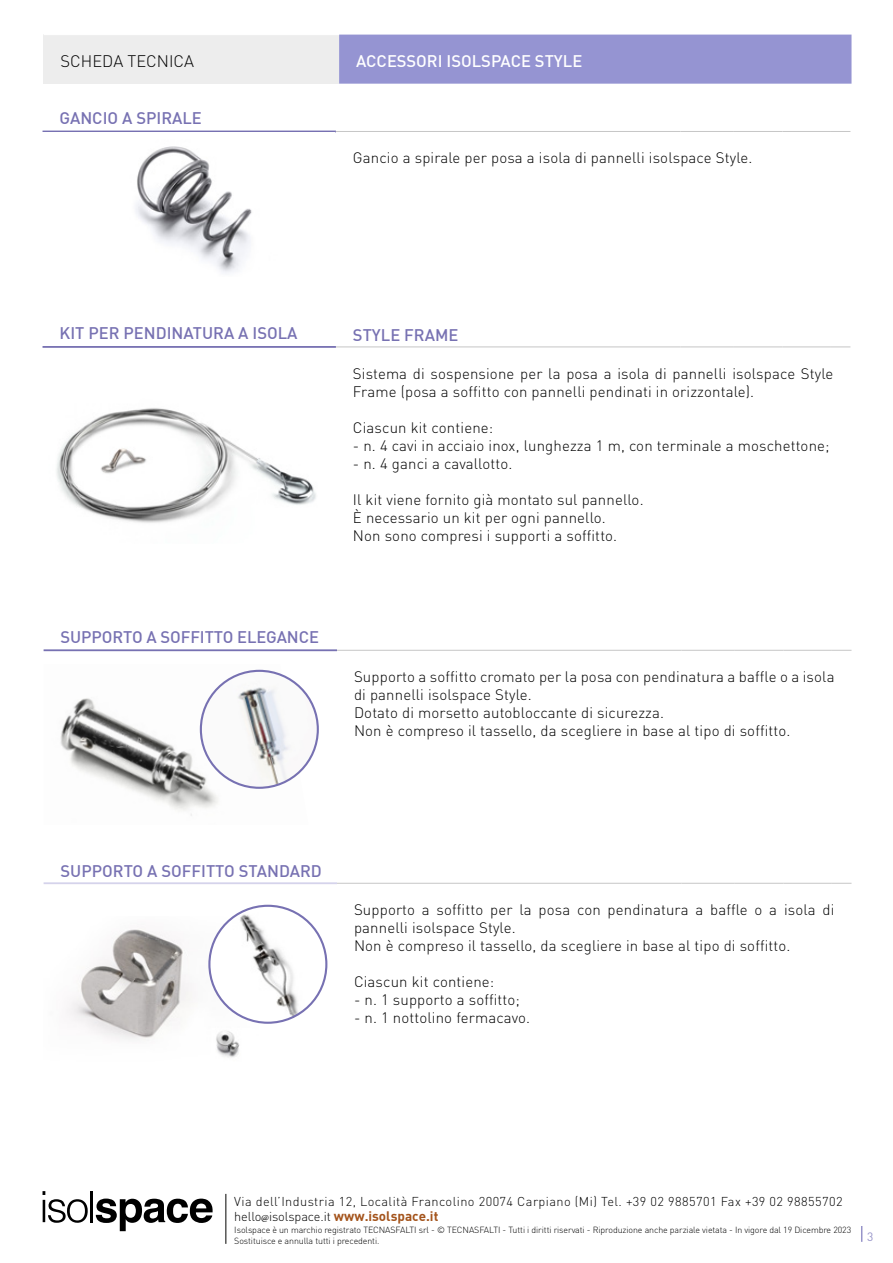
<style>
.page{position:relative;width:893px;height:1263px;background:#fff}
.page>*{position:absolute;margin:0;border:0;box-sizing:border-box;transform-origin:0 0}
.t1{font:500 16.5px "DIN";color:#7771b2}
.t2{font:500 16.5px "DIN";color:#fff}
.t3{font:300 16.5px "DIN";color:#000}
.t4{font:300 15px/18px "DIN";letter-spacing:.01em;color:#000}
.t5{font:300 12.75px/15.3px "DIN";letter-spacing:.035em;color:#000}
.t6{font:12px "DIN";color:#9794c9}
.t7{font:300 8.85px/10.6px "DIN";letter-spacing:-.01em;color:#000}
.s1{font-family:"Minion Pro";font-weight:400;font-size:10.5px}
.s2{font-family:"DIN Bold";font-weight:400;font-size:13.5px;color:#a4541c}
</style>
<div class="page">
<hr style="left:225px;top:1194px;width:2px;height:50px;background:#575756">
<svg style="left:43px;top:1191px;width:45px;height:32px"></svg>
<hr style="left:91px;top:1191px;width:2px;height:31px;background:#000">
<svg style="left:96px;top:1198px;width:117px;height:33px"></svg>
<hr style="left:44px;top:649px;width:293px;height:2px;background:#7771b2">
<hr style="left:337px;top:650px;width:344px;height:1px;background:#c6c6c6">
<hr style="left:681px;top:650px;width:53px;height:1px;background:#c6c6c6">
<hr style="left:734px;top:650px;width:49px;height:1px;background:#c6c6c6">
<hr style="left:783px;top:650px;width:48px;height:1px;background:#c6c6c6">
<svg style="left:831px;top:650px;width:20px;height:1px"></svg>
<hr style="left:337px;top:883px;width:344px;height:1px;background:#c6c6c6">
<hr style="left:681px;top:883px;width:53px;height:1px;background:#c6c6c6">
<hr style="left:734px;top:883px;width:49px;height:1px;background:#c6c6c6">
<hr style="left:783px;top:883px;width:48px;height:1px;background:#c6c6c6">
<svg style="left:831px;top:883px;width:20px;height:1px"></svg>
<hr style="left:44px;top:882px;width:293px;height:2px;background:#d5d3eb">
<img style="left:60px;top:669px;width:248px;height:147px">
<img style="left:67px;top:916px;width:225px;height:142px">
<hr style="left:43px;top:131px;width:293px;height:1px;background:#7771b2">
<hr style="left:336px;top:131px;width:344px;height:1px;background:#c6c6c6">
<hr style="left:680px;top:131px;width:53px;height:1px;background:#c6c6c6">
<hr style="left:733px;top:131px;width:49px;height:1px;background:#c6c6c6">
<hr style="left:782px;top:131px;width:48px;height:1px;background:#c6c6c6">
<svg style="left:830px;top:131px;width:20px;height:1px"></svg>
<hr style="left:336px;top:347px;width:344px;height:1px;background:#c6c6c6">
<hr style="left:680px;top:347px;width:53px;height:1px;background:#c6c6c6">
<hr style="left:733px;top:347px;width:49px;height:1px;background:#c6c6c6">
<hr style="left:782px;top:347px;width:48px;height:1px;background:#c6c6c6">
<svg style="left:830px;top:347px;width:20px;height:1px"></svg>
<hr style="left:43px;top:346px;width:293px;height:2px;background:#7771b2">
<img style="left:135px;top:146px;width:117px;height:127px">
<img style="left:56px;top:408px;width:260px;height:115px">
<div style="left:44px;top:35px;width:295px;height:49px;background:#ededed"></div>
<div style="left:339px;top:35px;width:512px;height:49px;background:#9594d2"></div>
<img style="left:209px;top:906px;width:117px;height:117px;border-radius:58px">
<div style="left:208px;top:905px;width:119px;height:119px;border:2px solid #7771b2;border-radius:50%"></div>
<img style="left:201px;top:671px;width:117px;height:117px;border-radius:58px">
<div style="left:200px;top:670px;width:119px;height:119px;border:2px solid #7771b2;border-radius:50%"></div>
<svg style="left:861px;top:1226px;width:1px;height:16px"></svg>
<p class="t3" style="left:61px;top:51px;width:135px">SCHEDA TECNICA</p>
<p class="t2" style="left:356px;top:51px;width:228px">ACCESSORI ISOLSPACE STYLE</p>
<p class="t1" style="left:60px;top:107px;width:144px">GANCIO A SPIRALE</p>
<p class="t4" style="left:353px;top:149px;width:401px">Gancio a spirale per posa a isola di pannelli isolspace Style.</p>
<p class="t1" style="left:60px;top:323px;width:240px">KIT PER PENDINATURA A ISOLA</p>
<p class="t1" style="left:353px;top:324px;width:107px">STYLE FRAME</p>
<p class="t4" style="left:353px;top:364px;width:482px">Sistema di sospensione per la posa a isola di pannelli isolspace Style<br>Frame (posa a soffitto con pannelli pendinati in orizzontale).</p>
<p class="t4" style="left:353px;top:418px;width:142px">Ciascun kit contiene:</p>
<p class="t4" style="left:353px;top:436px;width:478px">- n. 4 cavi in acciaio inox, lunghezza 1 m, con terminale a moschettone;</p>
<p class="t4" style="left:353px;top:454px;width:161px">- n. 4 ganci a cavallotto.</p>
<p class="t4" style="left:353px;top:490px;width:292px">Il kit viene fornito già montato sul pannello.<br>È necessario un kit per ogni pannello.<br>Non sono compresi i supporti a soffitto.</p>
<p class="t1" style="left:61px;top:626px;width:260px">SUPPORTO A SOFFITTO ELEGANCE</p>
<p class="t4" style="left:354px;top:667px;width:482px">Supporto a soffitto cromato per la posa con pendinatura a baffle o a isola di pannelli isolspace Style.<br>Dotato di morsetto autobloccante di sicurezza.<br>Non è compreso il tassello, da scegliere in base al tipo di soffitto.</p>
<p class="t1" style="left:61px;top:861px;width:263px">SUPPORTO A SOFFITTO STANDARD</p>
<p class="t4" style="left:354px;top:900px;width:482px">Supporto a soffitto per la posa con pendinatura a baffle o a isola di pannelli isolspace Style.<br>Non è compreso il tassello, da scegliere in base al tipo di soffitto.</p>
<p class="t4" style="left:354px;top:972px;width:142px">Ciascun kit contiene:</p>
<p class="t4" style="left:354px;top:990px;width:167px">- n. 1 supporto a soffitto;</p>
<p class="t4" style="left:354px;top:1008px;width:178px">- n. 1 nottolino fermacavo.</p>
<p class="t5" style="left:234px;top:1193px;width:610px">Via dell’Industria 12, Località Francolino 20074 Carpiano (Mi) Tel. +39 02 9885701 Fax +39 02 98855702 hello<span class="s1">@</span>isolspace.it <span class="s2">www.isolspace.it</span></p>
<p class="t7" style="left:234px;top:1225px;width:618px">Isolspace è un marchio registrato TECNASFALTI srl - © TECNASFALTI - Tutti i diritti riservati - Riproduzione anche parziale vietata - In vigore dal 19 Dicembre 2023<br>Sostituisce e annulla tutti i precedenti.</p>
<p class="t6" style="left:867px;top:1229px;width:8px">3</p>
</div>
